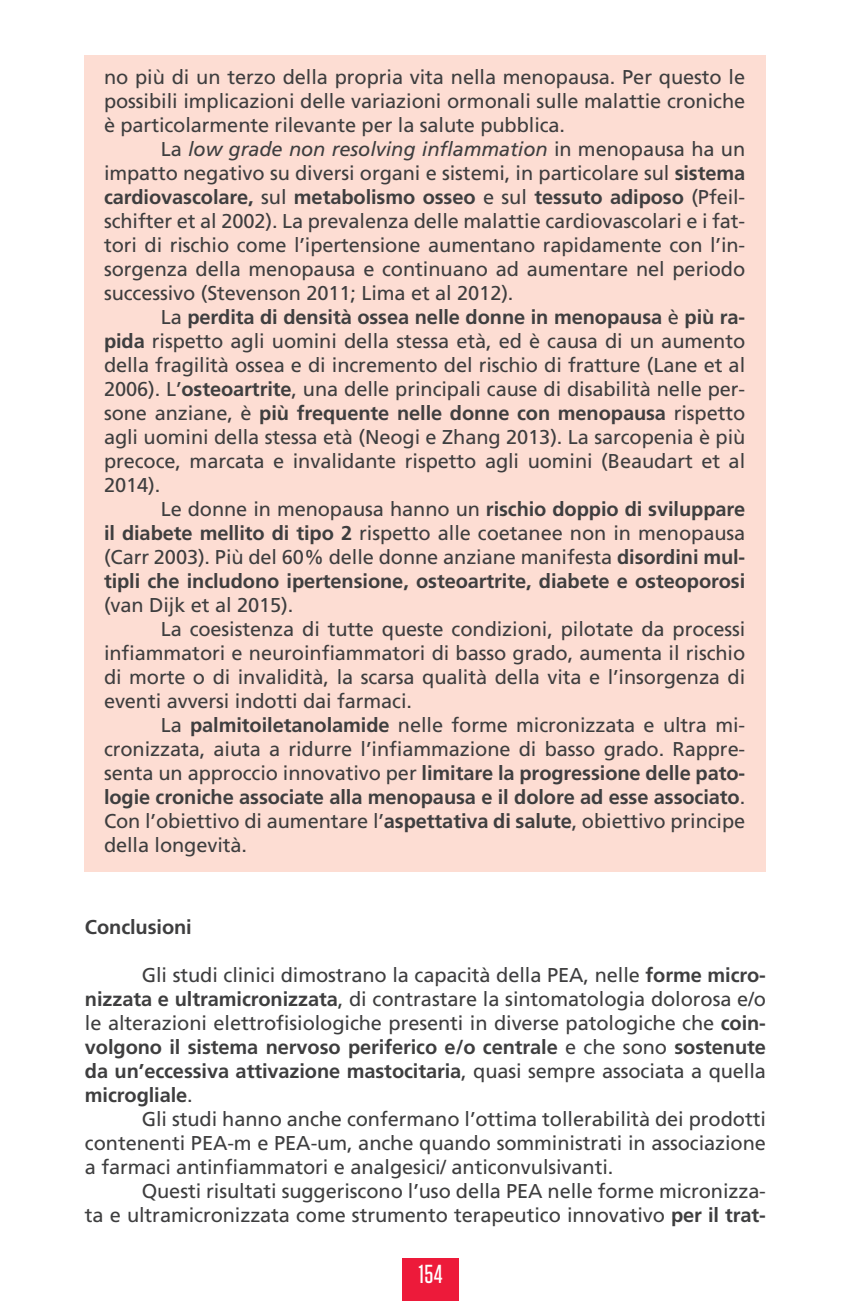
<style>
.page{position:relative;width:848px;height:1301px;background:#fff}
.page>*{position:absolute;margin:0;border:0;box-sizing:border-box;transform-origin:0 0}
.t1{font:500 26px "Tungsten";color:#fff}
.t2{font:20px/24px "Frutiger";letter-spacing:-.005em;color:#3e3e3f;text-align:justify}
.t3{font:700 20px/24px "Frutiger";letter-spacing:-.005em;color:#3e3e3f;text-align:justify}
.s1{font-style:italic}
.s2{font-weight:700}
.s3{font-weight:400}
</style>
<div class="page">
<div style="left:402px;top:1258px;width:57px;height:42px;background:#ed1a3a"></div>
<div style="left:84px;top:55px;width:681px;height:816px;background:#fdddd3"></div>
<p class="t2" style="left:104px;top:65px;width:642px">no più di un terzo della propria vita nella menopausa. Per questo le possibili implicazioni delle variazioni ormonali sulle malattie croniche è particolarmente rilevante per la salute pubblica.</p>
<p class="t2" style="left:104px;top:137px;width:642px;text-indent:57px">La <span class="s1">low grade non resolving inflammation</span> in menopausa ha un impatto negativo su diversi organi e sistemi, in particolare sul <span class="s2">sistema cardiovascolare,</span> sul <span class="s2">metabolismo osseo</span> e sul <span class="s2">tessuto adiposo</span> (Pfeil&shy;schifter et al 2002). La prevalenza delle malattie cardiovascolari e i fat&shy;tori di rischio come l’ipertensione aumentano rapidamente con l’in&shy;sorgenza della menopausa e continuano ad aumentare nel periodo successivo (Stevenson 2011; Lima et al 2012).</p>
<p class="t2" style="left:104px;top:305px;width:642px;text-indent:57px">La <span class="s2">perdita di densità ossea nelle donne in menopausa</span> è <span class="s2">più ra&shy;pida</span> rispetto agli uomini della stessa età, ed è causa di un aumento della fragilità ossea e di incremento del rischio di fratture (Lane et al 2006). L’<span class="s2">osteoartrite</span>, una delle principali cause di disabilità nelle per&shy;sone anziane, è <span class="s2">più frequente nelle donne con menopausa</span> rispetto agli uomini della stessa età (Neogi e Zhang 2013). La sarcopenia è più precoce, marcata e invalidante rispetto agli uomini (Beaudart et al 2014).</p>
<p class="t3" style="left:104px;top:497px;width:642px;text-indent:57px"><span class="s3">Le donne in menopausa hanno un</span> rischio doppio di sviluppare il diabete mellito di tipo 2 <span class="s3">rispetto alle coetanee non in menopausa (Carr 2003). Più del 60% delle donne anziane manifesta</span> disordini mul&shy;tipli che includono ipertensione, osteoartrite, diabete e osteoporosi</p>
<p class="t2" style="left:104px;top:593px;width:191px">(van Dijk et al 2015).</p>
<p class="t2" style="left:161px;top:617px;width:585px">La coesistenza di tutte queste condizioni, pilotate da processi</p>
<p class="t2" style="left:104px;top:641px;width:642px">infiammatori e neuroinfiammatori di basso grado, aumenta il rischio</p>
<p class="t2" style="left:104px;top:665px;width:642px">di morte o di invalidità, la scarsa qualità della vita e l’insorgenza di</p>
<p class="t2" style="left:104px;top:689px;width:309px">eventi avversi indotti dai farmaci.</p>
<p class="t2" style="left:161px;top:713px;width:585px">La <span class="s2">palmitoiletanolamide</span> nelle forme micronizzata e ultra mi-</p>
<p class="t2" style="left:104px;top:737px;width:642px">cronizzata, aiuta a ridurre l’infiammazione di basso grado. Rappre-</p>
<p class="t3" style="left:104px;top:761px;width:642px"><span class="s3">senta un approccio innovativo per</span> limitare la progressione delle pato-</p>
<p class="t3" style="left:104px;top:785px;width:642px">logie croniche associate alla menopausa e il dolore ad esse associato<span class="s3">.</span></p>
<p class="t2" style="left:104px;top:809px;width:642px">Con l’obiettivo di aumentare l’<span class="s2">aspettativa di salute</span>, obiettivo principe</p>
<p class="t2" style="left:104px;top:833px;width:144px">della longevità.</p>
<p class="t3" style="left:85px;top:915px;width:108px">Conclusioni</p>
<p class="t2" style="left:85px;top:963px;width:682px;text-indent:57px">Gli studi clinici dimostrano la capacità della PEA, nelle <span class="s2">forme micro&shy;nizzata e ultramicronizzata</span>, di contrastare la sintomatologia dolorosa e/o le alterazioni elettrofisiologiche presenti in diverse patologiche che <span class="s2">coin&shy;volgono il sistema nervoso periferico e/o centrale</span> e che sono <span class="s2">sostenute da un’eccessiva attivazione mastocitaria</span>, quasi sempre associata a quella <span class="s2">microgliale</span>.</p>
<p class="t2" style="left:85px;top:1107px;width:682px;text-indent:57px">Gli studi hanno anche confermano l’ottima tollerabilità dei prodotti contenenti PEA-m e PEA-um, anche quando somministrati in associazione a farmaci antinfiammatori e analgesici/ anticonvulsivanti.</p>
<p class="t2" style="left:85px;top:1179px;width:682px;text-align:right">Questi risultati suggeriscono l’uso della PEA nelle forme micronizza-<br>ta e ultramicronizzata come strumento terapeutico innovativo <span class="s2">per il trat-</span></p>
<h1 class="t1" style="left:418px;top:1260px;width:25px">154</h1>
</div>
